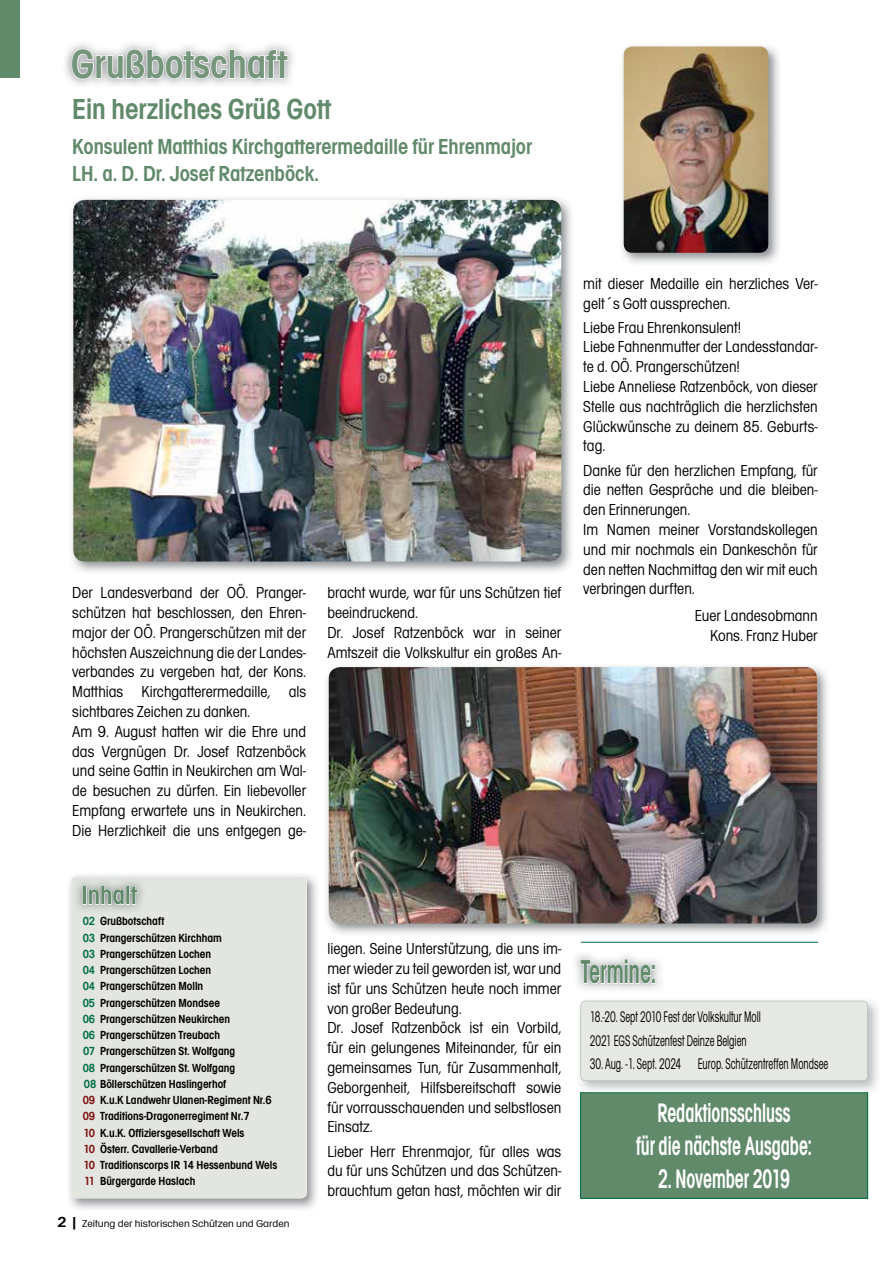
<style>
.page{position:relative;width:893px;height:1263px;background:#fff}
.page>*{position:absolute;margin:0;border:0;box-sizing:border-box;transform-origin:0 0}
.t1{font:700 42px "A860 Geometrical Cond";color:#76967b}
.t2{font:700 34.35px "A860 Geometrical Cond";color:#618a6b;scale:.71 1}
.t3{font:700 30px "A860 Geometrical Cond";color:#618a6b}
.t4{font:700 27.75px/33.3px "A860 Geometrical Cond";color:#fff;text-align:center;scale:.71 1}
.t5{font:700 27.3px "A860 Geometrical Cond";color:#618a6b}
.t6{font:700 22.5px/27px "A860 Geometrical Cond";color:#618a6b}
.t7{font:16.5px/19.8px "A860 Geometrical Cond";color:#000}
.t8{font:16.05px/23.4px "A860 Geometrical Cond";color:#000;scale:.71 1}
.t9{font:700 12.15px/16.2px "A860 Geometrical Cond";color:#000}
.t10{font:10.5px "A860 Geometrical Cond";color:#000;scale:1.2 1}
.s1{color:#006e45}
.s2{color:#810e10}
.s3{font-weight:700;font-size:15px}
</style>
<div class="page">
<div style="left:0;top:0;width:20px;height:78px;background:#618a6b"></div>
<img style="left:65px;top:44px;width:228px;height:41px">
<svg style="left:71px;top:48px;width:218px;height:32px"></svg>
<img style="left:622px;top:46px;width:157px;height:218px">
<img style="left:624px;top:47px;width:144px;height:206px">
<hr style="left:581px;top:942px;width:237px;height:1px;background:#006e45">
<img style="left:69px;top:875px;width:248px;height:335px">
<div style="left:71px;top:876px;width:236px;height:322px;background:#e3e6e0"></div>
<img style="left:74px;top:877px;width:72px;height:36px">
<div style="left:83px;top:885px;width:4px;height:20px;border:1px solid #fff"></div>
<svg style="left:88px;top:885px;width:50px;height:20px"></svg>
<div style="left:581px;top:1001px;width:287px;height:80px;background:#e6e8e3"></div>
<svg style="left:580px;top:959px;width:75px;height:26px"></svg>
<div style="left:581px;top:1093px;width:287px;height:105px;background:#618a6b"></div>
<div style="left:580px;top:1092px;width:288px;height:107px;border:1px solid #006e45"></div>
<img style="left:71px;top:198px;width:501px;height:374px">
<img style="left:73px;top:200px;width:488px;height:361px">
<img style="left:326px;top:666px;width:502px;height:268px">
<img style="left:329px;top:667px;width:488px;height:256px">
<h1 class="t1" style="left:71px;top:40px;width:218px">Grußbotschaft</h1>
<h3 class="t3" style="left:72px;top:92px;width:260px">Ein herzliches Grüß Gott</h3>
<h3 class="t6" style="left:72px;top:133px;width:461px">Konsulent Matthias Kirchgatterermedaille für Ehrenmajor<br>LH. a. D. Dr. Josef Ratzenböck.</h3>
<p class="t7" style="left:72px;top:583px;width:235px">Der Landesverband der OÖ. Pranger&shy;schützen hat beschlossen, den Ehren&shy;major der OÖ. Prangerschützen mit der höchsten Auszeichnung die der Landes&shy;verbandes zu vergeben hat, der Kons.<br>Matthias Kirchgatterermedaille, als sichtbares Zeichen zu danken.<br>Am 9. August hatten wir die Ehre und das Vergnügen Dr. Josef Ratzenböck und seine Gattin in Neukirchen am Wal&shy;de besuchen zu dürfen. Ein liebevoller Empfang erwartete uns in Neukirchen.<br>Die Herzlichkeit die uns entgegen ge-</p>
<h3 class="t5" style="left:82px;top:879px;width:57px">Inhalt</h3>
<p class="t9" style="left:83px;top:913px;width:196px"><span class="s1">02</span> Grußbotschaft<br><span class="s1">03</span> Prangerschützen Kirchham<br><span class="s1">03</span> Prangerschützen Lochen<br><span class="s1">04</span> Prangerschützen Lochen<br><span class="s1">04</span> Prangerschützen Molln<br><span class="s1">05</span> Prangerschützen Mondsee<br><span class="s1">06</span> Prangerschützen Neukirchen<br><span class="s1">06</span> Prangerschützen Treubach<br><span class="s1">07</span> Prangerschützen St. Wolfgang<br><span class="s1">08</span> Prangerschützen St. Wolfgang<br><span class="s1">08</span> Böllerschützen Haslingerhof<br><span class="s2">09</span> K.u.K Landwehr Ulanen-Regiment Nr.6<br><span class="s2">09</span> Traditions-Dragonerregiment Nr.7<br><span class="s2">10</span> K.u.K. Offiziersgesellschaft Wels<br><span class="s2">10</span> Österr. Cavallerie-Verband<br><span class="s2">10</span> Traditionscorps IR 14 Hessenbund Wels<br><span class="s2">11</span> Bürgergarde Haslach</p>
<p class="t10" style="left:57px;top:1218px;width:195px"><span class="s3">2 |</span> Zeitung der historischen Schützen und Garden</p>
<p class="t7" style="left:327px;top:583px;width:236px">bracht wurde, war für uns Schützen tief beeindruckend.<br>Dr. Josef Ratzenböck war in seiner<br>Amtszeit die Volkskultur ein großes An-</p>
<p class="t7" style="left:583px;top:274px;width:236px">mit dieser Medaille ein herzliches Ver&shy;gelt´s Gott aussprechen.</p>
<p class="t7" style="left:583px;top:317px;width:236px">Liebe Frau Ehrenkonsulent!<br>Liebe Fahnenmutter der Landesstandar&shy;te d. OÖ. Prangerschützen!<br>Liebe Anneliese Ratzenböck, von dieser<br>Stelle aus nachträglich die herzlichsten<br>Glückwünsche zu deinem 85. Geburts&shy;tag.</p>
<p class="t7" style="left:583px;top:460px;width:236px">Danke für den herzlichen Empfang, für die netten Gespräche und die bleiben&shy;den Erinnerungen.<br>Im Namen meiner Vorstandskollegen und mir nochmals ein Dankeschön für den netten Nachmittag den wir mit euch verbringen durften.</p>
<p class="t7" style="left:695px;top:606px;width:124px;text-align:right">Euer Landesobmann<br>Kons. Franz Huber</p>
<p class="t7" style="left:327px;top:939px;width:236px">liegen. Seine Unterstützung, die uns im&shy;mer wieder zu teil geworden ist, war und ist für uns Schützen heute noch immer von großer Bedeutung.<br>Dr. Josef Ratzenböck ist ein Vorbild, für ein gelungenes Miteinander, für ein gemeinsames Tun, für Zusammenhalt, Geborgenheit, Hilfsbereitschaft sowie für vorrausschauenden und selbstlosen Einsatz.</p>
<p class="t7" style="left:327px;top:1141px;width:235px;text-align:justify">Lieber Herr Ehrenmajor, für alles was du für uns Schützen und das Schützen&shy;brauchtum getan hast, möchten wir dir</p>
<h2 class="t2" style="left:581px;top:952px;width:108px">Termine:</h2>
<p class="t8" style="left:590px;top:1005px;width:242px">18.-20. Sept 2010 Fest der Volkskultur Moll<br>2021 EGS Schützenfest Deinze Belgien</p>
<p class="t8" style="left:590px;top:1052px;width:338px">30. Aug. -1. Sept. 2024 Europ. Schützentreffen Mondsee</p>
<h3 class="t4" style="left:636px;top:1096px;width:249px">Redaktionsschluss<br>für die nächste Ausgabe:</h3>
<h3 class="t4" style="left:658px;top:1162px;width:187px">2. November 2019</h3>
</div>
